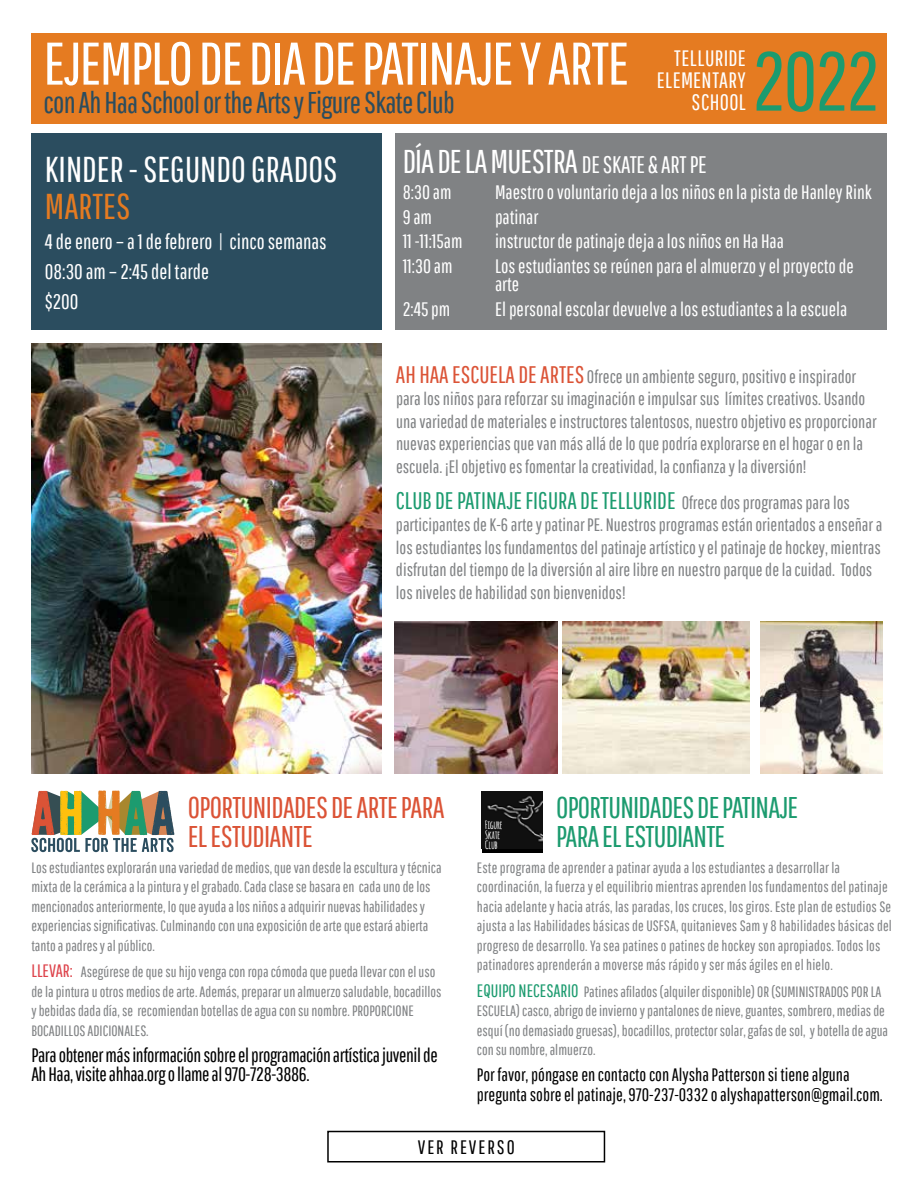
<style>
.page{position:relative;width:918px;height:1188px;background:#fff}
.page>*{position:absolute;margin:0;border:0;box-sizing:border-box;transform-origin:0 0}
.t1{font:82.95px "Pathway Gothic One";color:#1c9b6f}
.t2{font:60px "Pathway Gothic One";letter-spacing:-.025em;color:#fff}
.t3{font:36px "Pathway Gothic One";color:#fff}
.t4{font:36px "Pathway Gothic One";color:#e57b21}
.t5{font:33px "Pathway Gothic One";letter-spacing:-.025em;color:#fff}
.t6{font:30px "Pathway Gothic One";letter-spacing:-.025em;color:#2b4d5f}
.t7{font:30px/28.5px "Pathway Gothic One";letter-spacing:-.025em;color:#1c9b6f}
.t8{font:30px/28.5px "Pathway Gothic One";letter-spacing:-.02em;color:#db5336}
.t9{font:24px "Pathway Gothic One";color:#1c9b6f}
.t10{font:22.35px/22.4px "Pathway Gothic One";letter-spacing:.015em;color:#fff;text-align:right}
.t11{font:21px/30px "Pathway Gothic One";color:#fff}
.t12{font:19.5px/18px "Pathway Gothic One";color:#fff}
.t13{font:19.5px/19.5px "Pathway Gothic One";letter-spacing:-.02em;color:#000}
.t14{font:19.5px "Pathway Gothic One";letter-spacing:.1em;color:#000}
.t15{font:18px/22.5px "Pathway Gothic One";color:#808284}
.t16{font:18px/19.5px "Pathway Gothic One";color:#000}
.t17{font:15px/19.5px "Pathway Gothic One";color:#808284}
.t18{font:700 11.25px/10.1px "Amatic";color:#fff}
.s1{font-size:24px}
.s2{font-size:24px;color:#db5336}
.s3{font-size:18px;color:#808284}
.s4{font-size:18px;color:#dd424a}
.s5{font-size:18px;color:#1c9b6f}
</style>
<div class="page">
<div style="left:31px;top:134px;width:351px;height:196px;background:#2b4d5f"></div>
<div style="left:396px;top:134px;width:491px;height:196px;background:#808284"></div>
<div style="left:31px;top:33px;width:856px;height:90px;background:#e57b21"></div>
<div style="left:482px;top:791px;width:61px;height:61px;background:#000"></div>
<img style="left:482px;top:791px;width:61px;height:58px">
<img style="left:31px;top:344px;width:351px;height:430px">
<img style="left:395px;top:621px;width:162px;height:153px">
<img style="left:761px;top:621px;width:122px;height:153px">
<img style="left:562px;top:621px;width:188px;height:153px">
<svg style="left:31px;top:791px;width:143px;height:61px"></svg>
<div style="left:327px;top:1131px;width:278px;height:31px;border:2px solid #000"></div>
<h2 class="t2" style="left:44px;top:27px;width:587px">EJEMPLO DE DIA DE PATINAJE Y ARTE</h2>
<h3 class="t6" style="left:44px;top:85px;width:413px">con Ah Haa School or the Arts y Figure Skate Club</h3>
<h3 class="t10" style="left:657px;top:46px;width:91px">TELLURIDE<br>ELEMENTARY<br>SCHOOL</h3>
<h1 class="t1" style="left:752px;top:32px;width:129px">2022</h1>
<h3 class="t3" style="left:45px;top:147px;width:294px">KINDER - SEGUNDO GRADOS</h3>
<h3 class="t4" style="left:45px;top:185px;width:87px">MARTES</h3>
<h3 class="t11" style="left:45px;top:226px;width:283px">4 de enero – a 1 de febrero | cinco semanas<br>08:30 am – 2:45 del tarde<br>$200</h3>
<h3 class="t5" style="left:403px;top:141px;width:306px">DÍA DE LA MUESTRA <span class="s1">DE SKATE &amp; ART PE</span></h3>
<h3 class="t12" style="left:403px;top:182px;width:50px">8:30 am</h3>
<h3 class="t12" style="left:495px;top:182px;width:378px">Maestro o voluntario deja a los niños en la pista de Hanley Rink</h3>
<h3 class="t12" style="left:403px;top:207px;width:31px">9 am</h3>
<h3 class="t12" style="left:495px;top:207px;width:45px">patinar</h3>
<h3 class="t12" style="left:403px;top:232px;width:61px">11 -11:15am</h3>
<h3 class="t12" style="left:495px;top:232px;width:291px">instructor de patinaje deja a los niños en Ha Haa</h3>
<h3 class="t12" style="left:403px;top:257px;width:51px">11:30 am</h3>
<h3 class="t12" style="left:495px;top:257px;width:360px">Los estudiantes se reúnen para el almuerzo y el proyecto de arte</h3>
<h3 class="t12" style="left:403px;top:299px;width:49px">2:45 pm</h3>
<h3 class="t12" style="left:495px;top:299px;width:354px">El personal escolar devuelve a los estudiantes a la escuela</h3>
<p class="t15" style="left:396px;top:365px;width:482px"><span class="s2">AH HAA ESCUELA DE ARTES</span> Ofrece un ambiente seguro, positivo e inspirador para los niños para reforzar su imaginación e impulsar sus límites creativos. Usando una variedad de materiales e instructores talentosos, nuestro objetivo es proporcionar nuevas experiencias que van más allá de lo que podría explorarse en el hogar o en la escuela. ¡El objetivo es fomentar la creatividad, la confianza y la diversión!</p>
<h3 class="t9" style="left:396px;top:486px;width:456px">CLUB DE PATINAJE FIGURA DE TELLURIDE <span class="s3">Ofrece dos programas para los</span></h3>
<p class="t15" style="left:396px;top:513px;width:488px">participantes de K-6 arte y patinar PE. Nuestros programas están orientados a enseñar a los estudiantes los fundamentos del patinaje artístico y el patinaje de hockey, mientras disfrutan del tiempo de la diversión al aire libre en nuestro parque de la cuidad. Todos los niveles de habilidad son bienvenidos!</p>
<h3 class="t8" style="left:188px;top:793px;width:258px">OPORTUNIDADES DE ARTE PARA<br>EL ESTUDIANTE</h3>
<p class="t17" style="left:31px;top:857px;width:412px">Los estudiantes explorarán una variedad de medios, que van desde la escultura y técnica mixta de la cerámica a la pintura y el grabado. Cada clase se basara en cada uno de los mencionados anteriormente, lo que ayuda a los niños a adquirir nuevas habilidades y experiencias significativas. Culminando con una exposición de arte que estará abierta tanto a padres y al público.</p>
<p class="t17" style="left:31px;top:962px;width:412px"><span class="s4">LLEVAR:</span> Asegúrese de que su hijo venga con ropa cómoda que pueda llevar con el uso de la pintura u otros medios de arte. Además, preparar un almuerzo saludable, bocadillos y bebidas dada día, se recomiendan botellas de agua con su nombre. PROPORCIONE BOCADILLOS ADICIONALES.</p>
<h3 class="t13" style="left:31px;top:1045px;width:408px">Para obtener más información sobre el programación artística juvenil de<br>Ah Haa, visite ahhaa.org o llame al 970-728-3886.</h3>
<h3 class="t7" style="left:556px;top:793px;width:244px">OPORTUNIDADES DE PATINAJE<br>PARA EL ESTUDIANTE</h3>
<p class="t17" style="left:477px;top:857px;width:417px">Este programa de aprender a patinar ayuda a los estudiantes a desarrollar la coordinación, la fuerza y el equilibrio mientras aprenden los fundamentos del patinaje hacia adelante y hacia atrás, las paradas, los cruces, los giros. Este plan de estudios Se ajusta a las Habilidades básicas de USFSA, quitanieves Sam y 8 habilidades básicas del progreso de desarrollo. Ya sea patines o patines de hockey son apropiados. Todos los patinadores aprenderán a moverse más rápido y ser más ágiles en el hielo.</p>
<p class="t17" style="left:477px;top:981px;width:413px"><span class="s5">EQUIPO NECESARIO</span> Patines afilados (alquiler disponible) OR (SUMINISTRADOS POR LA ESCUELA) casco, abrigo de invierno y pantalones de nieve, guantes, sombrero, medias de esquí (no demasiado gruesas), bocadillos, protector solar, gafas de sol, y botella de agua con su nombre, almuerzo.</p>
<p class="t16" style="left:477px;top:1065px;width:407px">Por favor, póngase en contacto con Alysha Patterson si tiene alguna pregunta sobre el patinaje, 970-237-0332 o alyshapatterson@gmail.com.</p>
<p class="t18" style="left:485px;top:819px;width:19px">Figure<br>Skate<br>Club</p>
<h3 class="t14" style="left:418px;top:1135px;width:98px">VER REVERSO</h3>
</div>
